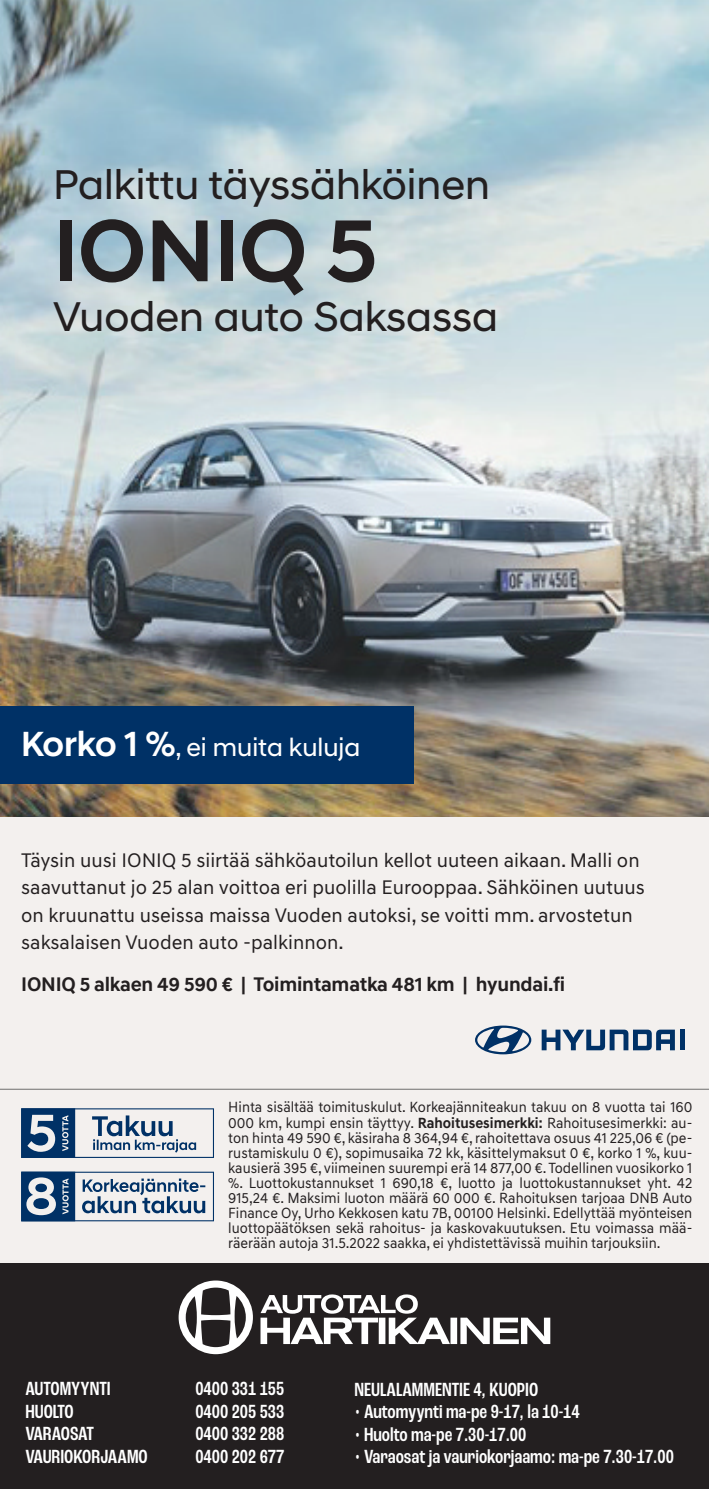
<style>
.page{position:relative;width:709px;height:1489px;background:#fff}
.page>*{position:absolute;margin:0;border:0;box-sizing:border-box;transform-origin:0 0}
.t1{font:500 89.25px "Hyundai Sans Head";color:#231f20}
.t2{font:42.25px "Hyundai Sans Head";color:#231f20}
.t3{font:25.75px "Hyundai Sans Head";color:#fff}
.t4{font:20px/27.5px "Hyundai Sans Text";color:#231f20}
.t5{font:500 condensed 20px "Roc Grotesk";color:#fff}
.t6{font:700 20px "Hyundai Sans Text";letter-spacing:-.01em;color:#231f20}
.t7{font:500 condensed 20px "Roc Grotesk";letter-spacing:-.02em;color:#fff}
.t8{font:15px/15px "Hyundai Sans Text";color:#231f20;text-align:justify;scale:.95 1}
.s1{font-weight:500;font-size:35.5px}
.s2{font-weight:700}
</style>
<div class="page">
<div style="left:0;top:1261px;width:709px;height:227px;background:#231f20"></div>
<div style="left:0;top:0;width:709px;height:1261px;background:#f3f0ee"></div>
<img style="left:0;top:0;width:709px;height:816px">
<div style="left:0;top:705px;width:414px;height:78px;background:#003166"></div>
<div style="left:0;top:86px;width:572px;height:330px;background:#61a6bd;opacity:.2"></div>
<svg style="left:21px;top:1108px;width:193px;height:49px"></svg>
<svg style="left:21px;top:1171px;width:193px;height:50px"></svg>
<hr style="left:0;top:1088px;width:709px;height:1px;background:#6f6f6e">
<svg style="left:541px;top:1029px;width:134px;height:21px"></svg>
<div style="left:679px;top:1029px;width:5px;height:21px;background:#003166"></div>
<svg style="left:475px;top:1025px;width:56px;height:29px"></svg>
<svg style="left:260px;top:1294px;width:290px;height:49px"></svg>
<svg style="left:179px;top:1280px;width:74px;height:73px"></svg>
<p class="t2" style="left:53px;top:159px;width:438px">Palkittu täyssähköinen</p>
<p class="t1" style="left:53px;top:197px;width:325px">IONIQ 5</p>
<p class="t2" style="left:53px;top:291px;width:446px">Vuoden auto Saksassa</p>
<p class="t3" style="left:21px;top:731px;width:341px"><span class="s1">Korko 1 %</span>, ei muita kuluja</p>
<p class="t4" style="left:21px;top:846px;width:625px">Täysin uusi IONIQ 5 siirtää sähköautoilun kellot uuteen aikaan. Malli on saavuttanut jo 25 alan voittoa eri puolilla Eurooppaa. Sähköinen uutuus on kruunattu useissa maissa Vuoden autoksi, se voitti mm. arvostetun saksalaisen Vuoden auto -palkinnon.</p>
<p class="t6" style="left:21px;top:971px;width:545px">IONIQ 5 alkaen 49 590 € | Toimintamatka 481 km | hyundai.fi</p>
<p class="t8" style="left:228px;top:1099px;width:490px">Hinta sisältää toimituskulut. Korkeajännite akun takuu on 8 vuotta tai 160<br>000 km, kumpi ensin täyttyy. <span class="s2">Rahoitusesimerkki:</span> Rahoitusesimerkki: au&shy;ton hinta 49 590 €, käsiraha 8 364,94 €, rahoitettava osuus 41 225,06 € (pe&shy;rustamiskulu 0 €), sopimusaika 72 kk, käsittelymaksut 0 €, korko 1 %, kuu&shy;kausierä 395 €, viimeinen suurempi erä 14 877,00 €. Todellinen vuosikorko 1 %. Luottokustannukset 1 690,18 €, luotto ja luottokustannukset yht. 42<br>915,24 €. Maksimi luoton määrä 60 000 €. Rahoituksen tarjoaa DNB Auto Finance Oy, Urho Kekkosen katu 7B, 00100 Helsinki. Edellyttää myönteisen luottopäätöksen sekä rahoitus- ja kaskovakuutuksen. Etu voimassa mää&shy;räerään autoja 31.5.2022 saakka, ei yhdistettävissä muihin tarjouksiin.</p>
<p class="t5" style="left:25px;top:1376px;width:87px">AUTOMYYNTI</p>
<p class="t5" style="left:195px;top:1376px;width:90px">0400 331 155</p>
<p class="t5" style="left:25px;top:1399px;width:50px">HUOLTO</p>
<p class="t5" style="left:195px;top:1399px;width:90px">0400 205 533</p>
<p class="t7" style="left:25px;top:1421px;width:70px">VARAOSAT</p>
<p class="t5" style="left:195px;top:1421px;width:90px">0400 332 288</p>
<p class="t5" style="left:25px;top:1444px;width:124px">VAURIOKORJAAMO</p>
<p class="t5" style="left:195px;top:1444px;width:90px">0400 202 677</p>
<p class="t5" style="left:354px;top:1377px;width:185px">NEULALAMMENTIE 4, KUOPIO</p>
<p class="t5" style="left:354px;top:1399px;width:227px">• Automyynti ma-pe 9-17, la 10-14</p>
<p class="t5" style="left:354px;top:1422px;width:173px">• Huolto ma-pe 7.30-17.00</p>
<p class="t5" style="left:354px;top:1444px;width:321px">• Varaosat ja vauriokorjaamo: ma-pe 7.30-17.00</p>
</div>
